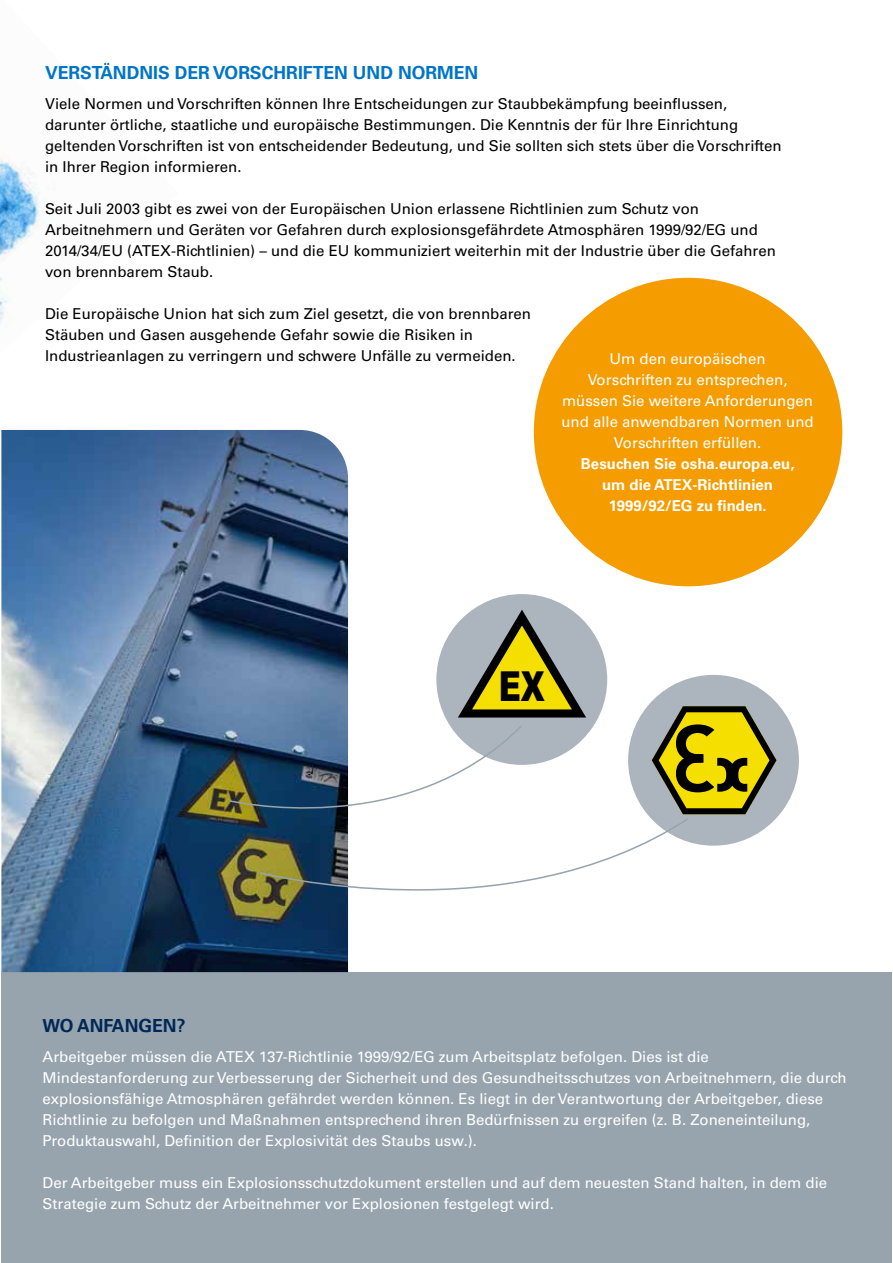
<style>
.page{position:relative;width:893px;height:1263px;background:#fff}
.page>*{position:absolute;margin:0;border:0;box-sizing:border-box;transform-origin:0 0}
.t1{font:900 41.4px "Arial";color:#000;scale:.74 1}
.t2{font:700 18px "Univers LT Pro 65";color:#0075c8}
.t3{font:700 18px "Univers LT Pro 65";color:#002856}
.t4{font:15px/21px "Univers LT Std";color:#fff}
.t5{font:15px/21px "Univers LT Std";color:#000}
.s1{font-weight:700}
</style>
<div class="page">
<img style="left:0;top:158px;width:55px;height:168px">
<div style="left:1px;top:972px;width:891px;height:290px;background:#97a4ae"></div>
<img style="left:1px;top:430px;width:347px;height:542px">
<div style="left:534px;top:278px;width:308px;height:308px;background:#f59c00;border-radius:50%"></div>
<div style="left:436px;top:594px;width:171px;height:171px;background:#acb5bd;border-radius:50%"></div>
<svg style="left:458px;top:610px;width:128px;height:107px"></svg>
<div style="left:628px;top:675px;width:171px;height:171px;background:#acb5bd;border-radius:50%"></div>
<svg style="left:652px;top:706px;width:124px;height:108px"></svg>
<svg style="left:228px;top:724px;width:294px;height:118px"></svg>
<svg style="left:259px;top:817px;width:431px;height:119px"></svg>
<p class="t2" style="left:45px;top:62px;width:435px">VERSTÄNDNIS DER VORSCHRIFTEN UND NORMEN</p>
<p class="t5" style="left:45px;top:93px;width:738px">Viele Normen und Vorschriften können Ihre Entscheidungen zur Staubbekämpfung beeinflussen, darunter örtliche, staatliche und europäische Bestimmungen. Die Kenntnis der für Ihre Einrichtung geltenden Vorschriften ist von entscheidender Bedeutung, und Sie sollten sich stets über die Vorschriften in Ihrer Region informieren.</p>
<p class="t5" style="left:45px;top:198px;width:732px">Seit Juli 2003 gibt es zwei von der Europäischen Union erlassene Richtlinien zum Schutz von Arbeitnehmern und Geräten vor Gefahren durch explosionsgefährdete Atmosphären 1999/92/EG und 2014/34/EU (ATEX-Richtlinien) – und die EU kommuniziert weiterhin mit der Industrie über die Gefahren von brennbarem Staub.</p>
<p class="t5" style="left:45px;top:304px;width:487px">Die Europäische Union hat sich zum Ziel gesetzt, die von brennbaren<br>Stäuben und Gasen ausgehende Gefahr sowie die Risiken in<br>Industrieanlagen zu verringern und schwere Unfälle zu vermeiden.</p>
<p class="t4" style="left:561px;top:348px;width:254px;text-align:center">Um den europäischen<br>Vorschriften zu entsprechen, müssen Sie weitere Anforderungen und alle anwendbaren Normen und<br>Vorschriften erfüllen.<br><span class="s1">Besuchen Sie osha.europa.eu,<br>um die ATEX-Richtlinien<br>1999/92/EG zu finden.</span></p>
<p class="t1" style="left:499px;top:656px;width:64px">EX</p>
<p class="t3" style="left:43px;top:1015px;width:144px">WO ANFANGEN?</p>
<p class="t4" style="left:43px;top:1046px;width:805px">Arbeitgeber müssen die ATEX 137-Richtlinie 1999/92/EG zum Arbeitsplatz befolgen. Dies ist die Mindestanforderung zur Verbesserung der Sicherheit und des Gesundheitsschutzes von Arbeitnehmern, die durch explosionsfähige Atmosphären gefährdet werden können. Es liegt in der Verantwortung der Arbeitgeber, diese Richtlinie zu befolgen und Maßnahmen entsprechend ihren Bedürfnissen zu ergreifen (z. B. Zoneneinteilung, Produktauswahl, Definition der Explosivität des Staubs usw.).</p>
<p class="t4" style="left:43px;top:1172px;width:786px">Der Arbeitgeber muss ein Explosionsschutzdokument erstellen und auf dem neuesten Stand halten, in dem die<br>Strategie zum Schutz der Arbeitnehmer vor Explosionen festgelegt wird.</p>
</div>
